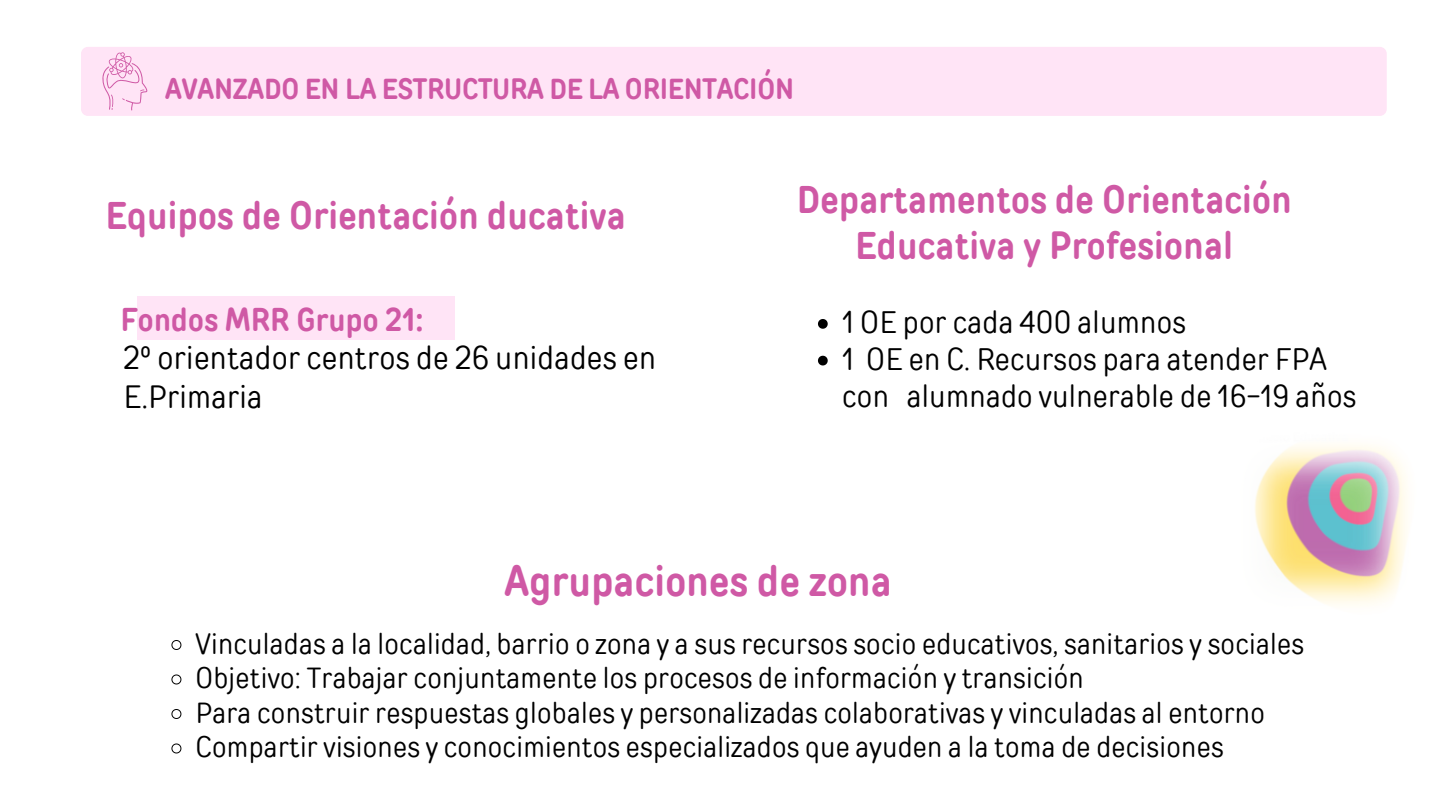
<style>
.page{position:relative;width:1440px;height:810px;background:#fff}
.page>*{position:absolute;margin:0;border:0;box-sizing:border-box;transform-origin:0 0}
.t1{font:700 42.5px "TT Rounds Condensed";letter-spacing:.01em;color:#cf59a5}
.t2{font:700 38.5px "TT Rounds Condensed";letter-spacing:.01em;color:#cf59a5}
.t3{font:32.2px/38.2px "TT Rounds Condensed";letter-spacing:.01em;color:#000}
.t4{font:700 32.2px "TT Rounds Condensed";letter-spacing:.01em;color:#cf59a5}
.t5{font:31px/36.8px "TT Rounds Condensed";letter-spacing:.01em;color:#000}
.t6{font:29px "TT Rounds Condensed";letter-spacing:.01em;color:#000}
.t7{font:700 28.8px "TT Rounds Condensed";letter-spacing:-.005em;color:#cf59a5}
</style>
<div class="page">
<svg style="left:171px;top:640px;width:11px;height:10px"></svg>
<svg style="left:171px;top:674px;width:11px;height:11px"></svg>
<svg style="left:171px;top:709px;width:11px;height:10px"></svg>
<svg style="left:171px;top:743px;width:11px;height:11px"></svg>
<img style="left:1255px;top:445px;width:152px;height:160px">
<div style="left:137px;top:296px;width:318px;height:44px;background:#ffe4f6"></div>
<svg style="left:818px;top:319px;width:10px;height:10px"></svg>
<svg style="left:818px;top:356px;width:10px;height:9px"></svg>
<div style="left:81px;top:47px;width:1306px;height:69px;background:#ffe4f6;border-radius:7px"></div>
<svg style="left:102px;top:52px;width:45px;height:58px"></svg>
<p class="t7" style="left:165px;top:72px;width:630px">AVANZADO EN LA ESTRUCTURA DE LA ORIENTACIÓN</p>
<p class="t2" style="left:106px;top:192px;width:522px">Equipos de Orientación ducativa</p>
<p class="t4" style="left:120px;top:301px;width:304px">Fondos MRR Grupo 21:</p>
<p class="t3" style="left:124px;top:339px;width:534px">2º orientador centros de 26 unidades en<br>E.Primaria</p>
<p class="t2" style="left:797px;top:176px;width:496px">Departamentos de Orientación</p>
<p class="t2" style="left:855px;top:222px;width:380px">Educativa y Profesional</p>
<p class="t5" style="left:842px;top:304px;width:345px">1 OE por cada 400 alumnos</p>
<p class="t5" style="left:842px;top:341px;width:516px">1 OE en C. Recursos para atender FPA con alumnado vulnerable de 16-19 años</p>
<p class="t1" style="left:505px;top:555px;width:389px">Agrupaciones de zona</p>
<p class="t6" style="left:196px;top:626px;width:1110px">Vinculadas a la localidad, barrio o zona y a sus recursos socio educativos, sanitarios y sociales</p>
<p class="t6" style="left:196px;top:661px;width:890px">Objetivo: Trabajar conjuntamente los procesos de información y transición</p>
<p class="t6" style="left:196px;top:695px;width:1071px">Para construir respuestas globales y personalizadas colaborativas y vinculadas al entorno</p>
<p class="t6" style="left:196px;top:730px;width:1030px">Compartir visiones y conocimientos especializados que ayuden a la toma de decisiones</p>
</div>
